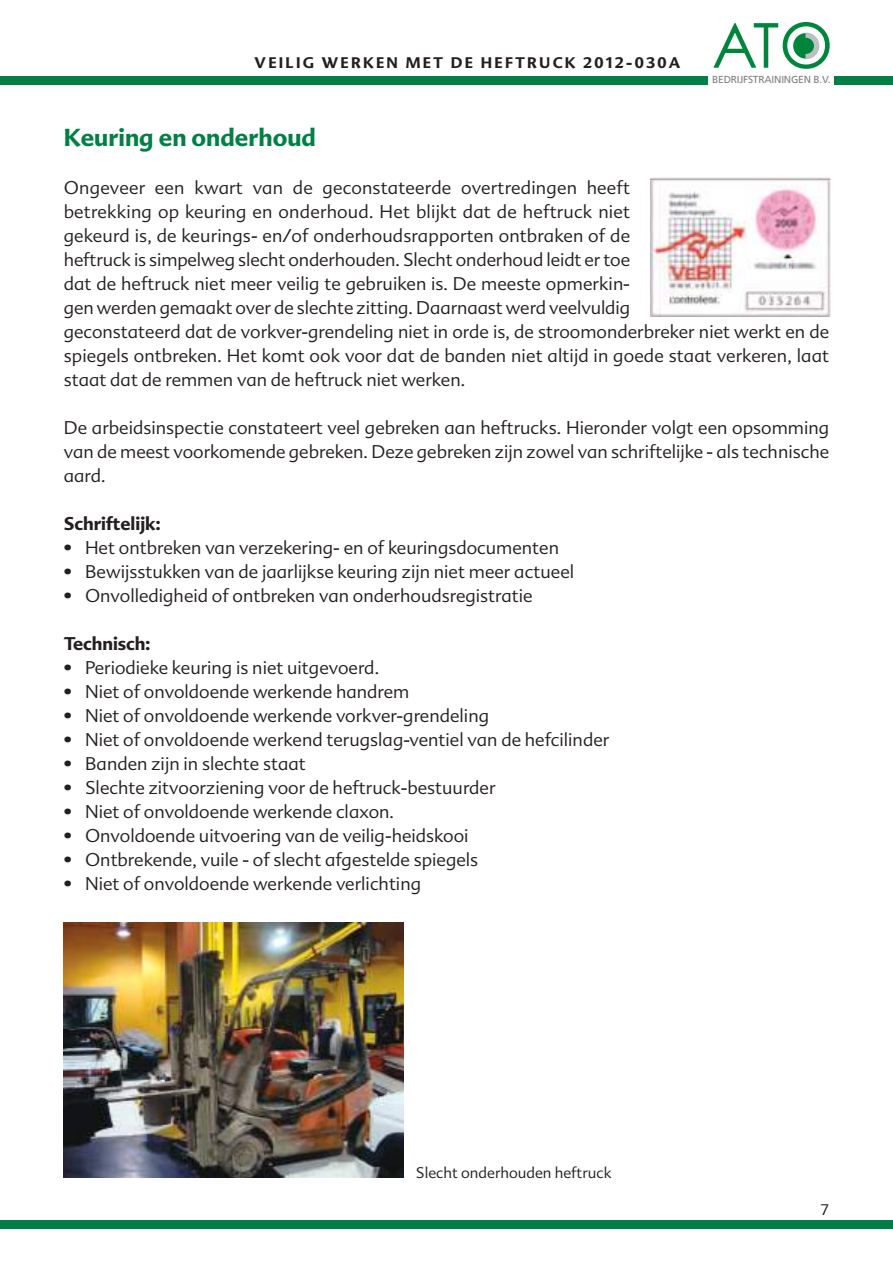
<style>
.page{position:relative;width:893px;height:1263px;background:#fff}
.page>*{position:absolute;margin:0;border:0;box-sizing:border-box;transform-origin:0 0}
.t1{font:700 24px "Advert";color:#008045}
.t2{font:300 18px/24px "Advert";color:#241f1f}
.t3{font:700 18px "Advert";color:#241f1f}
.t4{font:700 15px "Advert";letter-spacing:.15em;color:#241f1f}
.t5{font:300 15px "Advert";color:#241f1f}
.t6{font:10.2px "Frutiger";letter-spacing:-.02em;color:#807f81}
</style>
<div class="page">
<div style="left:0;top:1220px;width:893px;height:9px;background:#008045"></div>
<div style="left:0;top:76px;width:893px;height:9px;background:#008045"></div>
<div style="left:708px;top:21px;width:125px;height:69px;background:#fff"></div>
<svg style="left:713px;top:22px;width:117px;height:47px"></svg>
<img style="left:651px;top:178px;width:179px;height:139px">
<img style="left:64px;top:923px;width:340px;height:255px">
<p class="t4" style="left:255px;top:54px;width:427px">VEILIG WERKEN MET DE HEFTRUCK 2012-030A</p>
<p class="t6" style="left:712px;top:76px;width:120px">BEDRIJFSTRAININGEN B.V.</p>
<h1 class="t1" style="left:64px;top:124px;width:254px">Keuring en onderhoud</h1>
<p class="t2" style="left:64px;top:176px;width:767px">Ongeveer een kwart van de geconstateerde overtredingen heeft<br>betrekking op keuring en onderhoud. Het blijkt dat de heftruck niet<br>gekeurd is, de keurings- en/of onderhoudsrapporten ontbraken of de<br>heftruck is simpelweg slecht onderhouden. Slecht onderhoud leidt er toe<br>dat de heftruck niet meer veilig te gebruiken is. De meeste opmerkin-<br>gen werden gemaakt over de slechte zitting. Daarnaast werd veelvuldig<br>geconstateerd dat de vorkver-grendeling niet in orde is, de stroomonderbreker niet werkt en de spiegels ontbreken. Het komt ook voor dat de banden niet altijd in goede staat verkeren, laat staat dat de remmen van de heftruck niet werken.</p>
<p class="t2" style="left:64px;top:416px;width:767px;text-align:justify">De arbeidsinspectie constateert veel gebreken aan heftrucks. Hieronder volgt een opsomming van de meest voorkomende gebreken. Deze gebreken zijn zowel van schriftelijke - als technische aard.</p>
<p class="t3" style="left:64px;top:513px;width:98px">Schriftelijk:</p>
<p class="t2" style="left:64px;top:536px;width:497px">• Het ontbreken van verzekering- en of keuringsdocumenten</p>
<p class="t2" style="left:64px;top:560px;width:512px">• Bewijsstukken van de jaarlijkse keuring zijn niet meer actueel</p>
<p class="t2" style="left:64px;top:584px;width:470px">• Onvolledigheid of ontbreken van onderhoudsregistratie</p>
<p class="t3" style="left:64px;top:633px;width:88px">Technisch:</p>
<p class="t2" style="left:64px;top:656px;width:317px">• Periodieke keuring is niet uitgevoerd.</p>
<p class="t2" style="left:64px;top:680px;width:347px">• Niet of onvoldoende werkende handrem</p>
<p class="t2" style="left:64px;top:704px;width:427px">• Niet of onvoldoende werkende vorkver-grendeling</p>
<p class="t2" style="left:64px;top:728px;width:547px">• Niet of onvoldoende werkend terugslag-ventiel van de hefcilinder</p>
<p class="t2" style="left:64px;top:752px;width:243px">• Banden zijn in slechte staat</p>
<p class="t2" style="left:64px;top:776px;width:433px">• Slechte zitvoorziening voor de heftruck-bestuurder</p>
<p class="t2" style="left:64px;top:800px;width:332px">• Niet of onvoldoende werkende claxon.</p>
<p class="t2" style="left:64px;top:824px;width:406px">• Onvoldoende uitvoering van de veilig-heidskooi</p>
<p class="t2" style="left:64px;top:848px;width:416px">• Ontbrekende, vuile - of slecht afgestelde spiegels</p>
<p class="t2" style="left:64px;top:872px;width:359px">• Niet of onvoldoende werkende verlichting</p>
<p class="t5" style="left:416px;top:1164px;width:197px">Slecht onderhouden heftruck</p>
<p class="t5" style="left:820px;top:1201px;width:11px">7</p>
</div>
